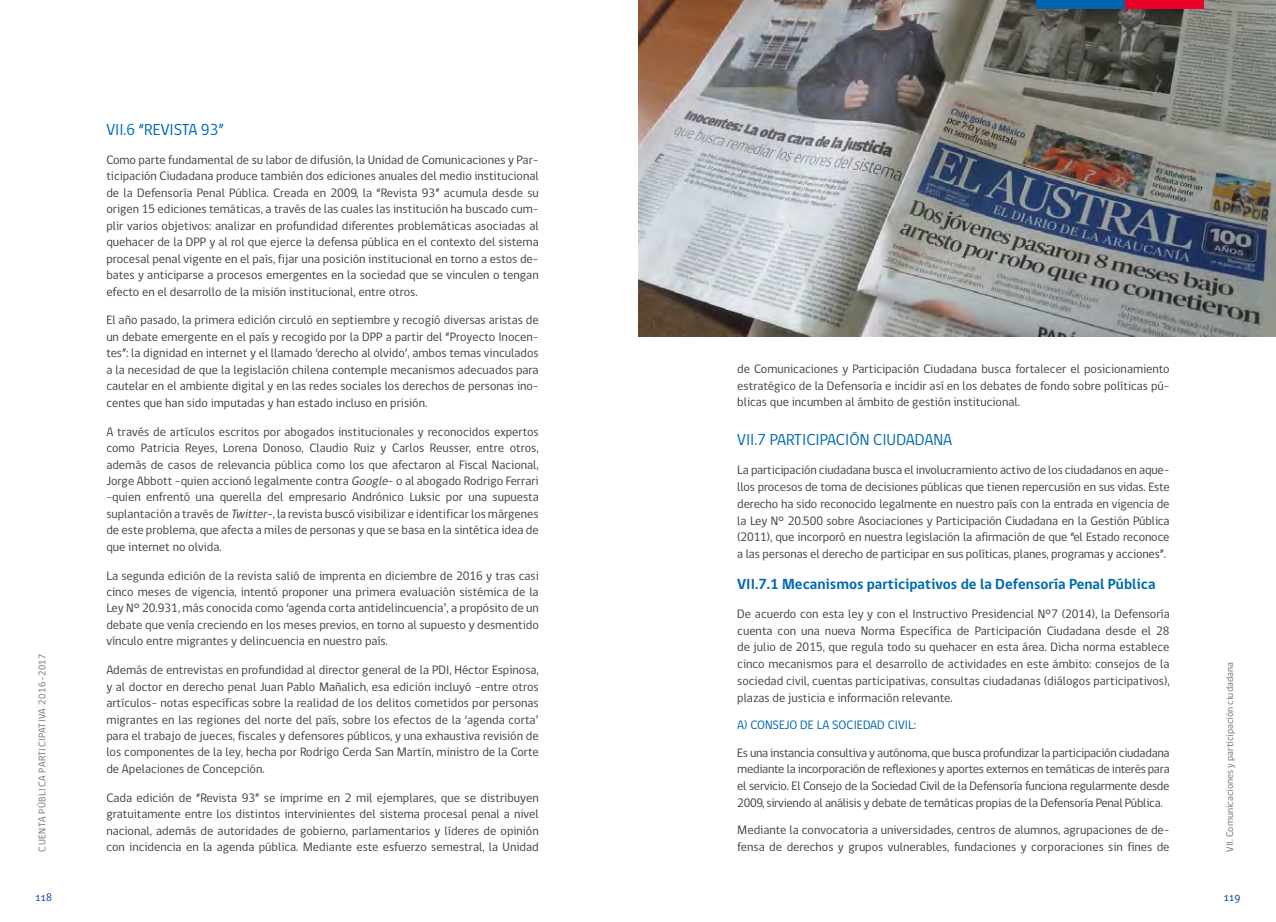
<style>
.page{position:relative;width:1276px;height:922px;background:#fff}
.page>*{position:absolute;margin:0;border:0;box-sizing:border-box;transform-origin:0 0}
.t1{font:16.25px "gob CL";color:#006ab3}
.t2{font:700 15px "gob CL";color:#006ab3}
.t3{font:12.5px/16.5px "gob CL";color:#3e3d40;text-align:justify}
.t4{font:12.5px "gob CL";color:#0064ad}
.t5{font:11.25px "gob CL";color:#003ca6}
.t6{font:10px "gob CL";color:#707172}
.t7{font:10px "gob CL";letter-spacing:.05em;color:#707172}
.s1{font-style:italic}
.s2{font-family:"Source Sans Pro"}
</style>
<div class="page">
<img style="left:638px;top:0;width:638px;height:337px">
<div style="left:1104px;top:0;width:99px;height:8px;background:#eb0029"></div>
<div style="left:1036px;top:0;width:88px;height:8px;background:#0064ad"></div>
<p class="t7" style="left:35px;top:851px;width:200px;rotate:-90deg">CUENTA PÚBLICA PARTICIPATIVA 2016-2017</p>
<h1 class="t1" style="left:106px;top:119px;width:119px">VII.6 “REVISTA 93”</h1>
<p class="t3" style="left:106px;top:152px;width:434px">Como parte fundamental de su labor de difusión, la Unidad de Comunicaciones y Par&shy;ticipación Ciudadana produce también dos ediciones anuales del medio institucional de la Defensoría Penal Pública. Creada en 2009, la “Revista 93” acumula desde su origen 15 ediciones temáticas, a través de las cuales las institución ha buscado cum&shy;plir varios objetivos: analizar en profundidad diferentes problemáticas asociadas al quehacer de la DPP y al rol que ejerce la defensa pública en el contexto del sistema procesal penal vigente en el país, fijar una posición institucional en torno a estos de&shy;bates y anticiparse a procesos emergentes en la sociedad que se vinculen o tengan efecto en el desarrollo de la misión institucional, entre otros.</p>
<p class="t3" style="left:106px;top:312px;width:434px">El año pasado, la primera edición circuló en septiembre y recogió diversas aristas de un debate emergente en el país y recogido por la DPP a partir del “Proyecto Inocen&shy;tes”: la dignidad en internet y el llamado ‘derecho al olvido’, ambos temas vinculados a la necesidad de que la legislación chilena contemple mecanismos adecuados para cautelar en el ambiente digital y en las redes sociales los derechos de personas ino&shy;centes que han sido imputadas y han estado incluso en prisión.</p>
<p class="t3" style="left:106px;top:423px;width:434px">A través de artículos escritos por abogados institucionales y reconocidos expertos como Patricia Reyes, Lorena Donoso, Claudio Ruiz y Carlos Reusser, entre otros, además de casos de relevancia pública como los que afectaron al Fiscal Nacional, Jorge Abbott -quien accionó legalmente contra <span class="s1">Google</span>- o al abogado Rodrigo Ferrari -quien enfrentó una querella del empresario Andrónico Luksic por una supuesta suplantación a través de <span class="s1">Twitter</span>-, la revista buscó visibilizar e identificar los márgenes de este problema, que afecta a miles de personas y que se basa en la sintética idea de que internet no olvida.</p>
<p class="t3" style="left:106px;top:567px;width:434px">La segunda edición de la revista salió de imprenta en diciembre de 2016 y tras casi cinco meses de vigencia, intentó proponer una primera evaluación sistémica de la Ley N° 20.931, más conocida como ‘agenda corta antidelincuencia<span class="s2">ʼ</span>, a propósito de un debate que venía creciendo en los meses previos, en torno al supuesto y desmentido vínculo entre migrantes y delincuencia en nuestro país.</p>
<p class="t3" style="left:106px;top:662px;width:434px">Además de entrevistas en profundidad al director general de la PDI, Héctor Espinosa, y al doctor en derecho penal Juan Pablo Mañalich, esa edición incluyó -entre otros artículos- notas específicas sobre la realidad de los delitos cometidos por personas migrantes en las regiones del norte del país, sobre los efectos de la ‘agenda corta<span class="s2">ʼ </span>para el trabajo de jueces, fiscales y defensores públicos, y una exhaustiva revisión de los componentes de la ley, hecha por Rodrigo Cerda San Martín, ministro de la Corte de Apelaciones de Concepción.</p>
<p class="t3" style="left:106px;top:789px;width:434px">Cada edición de “Revista 93” se imprime en 2 mil ejemplares, que se distribuyen gratuitamente entre los distintos intervinientes del sistema procesal penal a nivel nacional, además de autoridades de gobierno, parlamentarios y líderes de opinión con incidencia en la agenda pública. Mediante este esfuerzo semestral, la Unidad</p>
<p class="t3" style="left:737px;top:360px;width:434px">de Comunicaciones y Participación Ciudadana busca fortalecer el posicionamiento estratégico de la Defensoría e incidir así en los debates de fondo sobre políticas pú&shy;blicas que incumben al ámbito de gestión institucional.</p>
<h1 class="t1" style="left:737px;top:428px;width:216px">VII.7 PARTICIPACIÓN CIUDADANA</h1>
<p class="t3" style="left:737px;top:462px;width:434px">La participación ciudadana busca el involucramiento activo de los ciudadanos en aque&shy;llos procesos de toma de decisiones públicas que tienen repercusión en sus vidas. Este derecho ha sido reconocido legalmente en nuestro país con la entrada en vigencia de la Ley N° 20.500 sobre Asociaciones y Participación Ciudadana en la Gestión Pública (2011), que incorporó en nuestra legislación la afirmación de que “el Estado reconoce a las personas el derecho de participar en sus políticas, planes, programas y acciones”.</p>
<p class="t2" style="left:737px;top:573px;width:420px">VII .7.1 Mecanismos participativos de la Defensoría Penal Pública</p>
<p class="t3" style="left:737px;top:605px;width:434px">De acuerdo con esta ley y con el Instructivo Presidencial N°7 (2014), la Defensoría cuenta con una nueva Norma Específica de Participación Ciudadana desde el 28 de julio de 2015, que regula todo su quehacer en esta área. Dicha norma establece cinco mecanismos para el desarrollo de actividades en este ámbito: consejos de la sociedad civil, cuentas participativas, consultas ciudadanas (diálogos participativos), plazas de justicia e información relevante.</p>
<p class="t4" style="left:737px;top:716px;width:26px">a) Consejo</p>
<p class="t4" style="left:800px;top:716px;width:46px">de la Sociedad</p>
<p class="t4" style="left:887px;top:716px;width:30px">Civil:</p>
<p class="t3" style="left:737px;top:744px;width:434px">Es una instancia consultiva y autónoma, que busca profundizar la participación ciudadana mediante la incorporación de reflexiones y aportes externos en temáticas de interés para el servicio. El Consejo de la Sociedad Civil de la Defensoría funciona regularmente desde 2009, sirviendo al análisis y debate de temáticas propias de la Defensoría Penal Pública.</p>
<p class="t3" style="left:737px;top:821px;width:434px">Mediante la convocatoria a universidades, centros de alumnos, agrupaciones de de&shy;fensa de derechos y grupos vulnerables, fundaciones y corporaciones sin fines de</p>
<p class="t6" style="left:1223px;top:851px;width:191px;rotate:-90deg">VII. Comunicaciones y participación ciudadana</p>
<p class="t5" style="left:36px;top:889px;width:18px">118</p>
<p class="t5" style="left:1224px;top:889px;width:18px">119</p>
</div>
